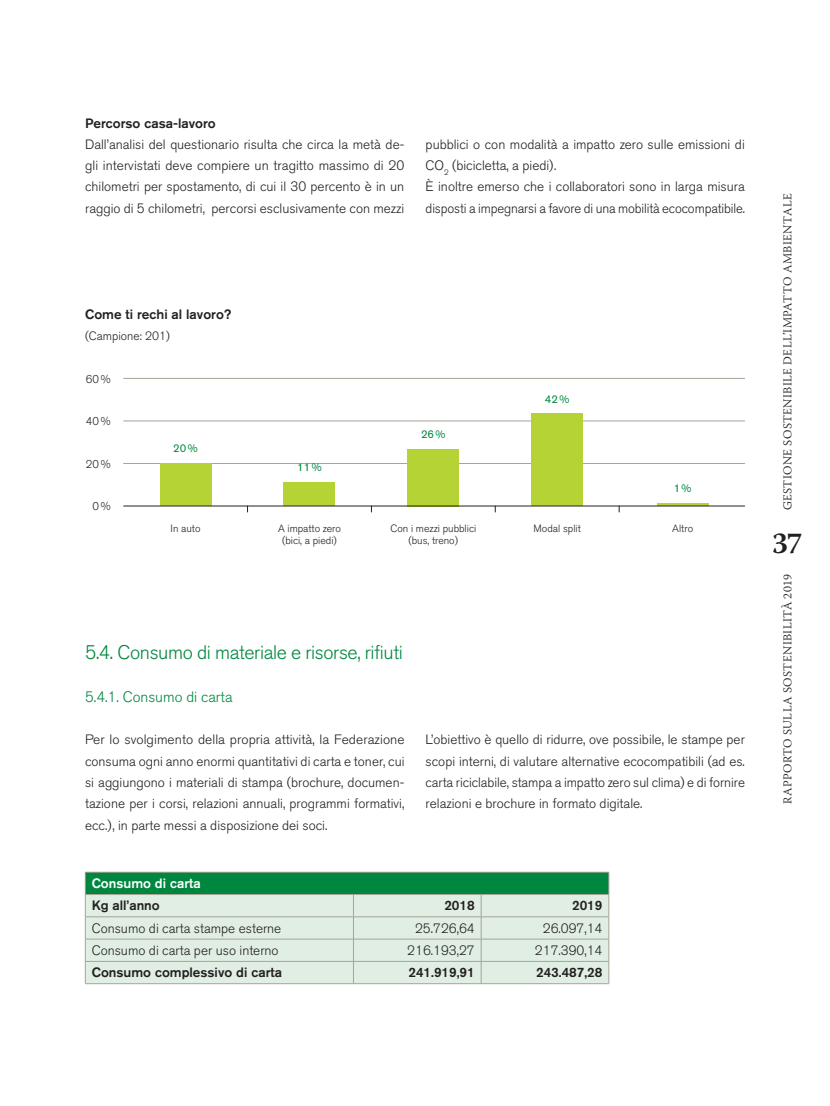
<style>
.page{position:relative;width:830px;height:1106px;background:#fff}
.page>*{position:absolute;margin:0;border:0;box-sizing:border-box;transform-origin:0 0}
.t1{font:600 30px "Warnock Pro";color:#231f20}
.t2{font:300 19.5px "Akzidenz Grotesk BQ";letter-spacing:-.02em;color:#00873f}
.t3{font:300 15px "Akzidenz Grotesk BQ";color:#00873f}
.t4{font:300 13.5px/21.3px "Akzidenz Grotesk BQ";color:#231f20;text-align:justify}
.t5{font:500 13.5px "Akzidenz Grotesk BQ";color:#231f20}
.t6{font:500 13.5px "Akzidenz Grotesk BQ";color:#fff}
.t7{font:300 12px "Warnock Pro";letter-spacing:.03em;color:#231f20}
.t8{font:300 12px "Akzidenz Grotesk BQ";color:#231f20}
.t9{font:11.25px "Akzidenz Grotesk BQ";color:#00873f}
.t10{font:300 11.25px "Akzidenz Grotesk BQ";color:#231f20}
.t11{font:300 10.5px/12px "Akzidenz Grotesk BQ";color:#231f20;text-align:center}
</style>
<div class="page">
<hr style="left:123px;top:378px;width:621px;height:1px;background:#a6a496">
<hr style="left:123px;top:421px;width:621px;height:1px;background:#a6a496">
<hr style="left:123px;top:463px;width:621px;height:1px;background:#a6a496">
<div style="left:160px;top:463px;width:51px;height:43px;background:#b5d334"></div>
<div style="left:284px;top:482px;width:51px;height:24px;background:#b5d334"></div>
<hr style="left:657px;top:503px;width:51px;height:3px;background:#b5d334">
<div style="left:407px;top:449px;width:51px;height:57px;background:#b5d334"></div>
<div style="left:531px;top:414px;width:51px;height:92px;background:#b5d334"></div>
<hr style="left:123px;top:506px;width:621px;height:1px;background:#231f20">
<div style="left:85px;top:872px;width:523px;height:22px;background:#00873f"></div>
<div style="left:86px;top:895px;width:522px;height:88px;background:#e0eee3"></div>
<hr style="left:85px;top:872px;width:268px;height:1px;background:#a6a496">
<hr style="left:353px;top:872px;width:128px;height:1px;background:#a6a496">
<hr style="left:481px;top:872px;width:127px;height:1px;background:#a6a496">
<svg style="left:85px;top:872px;width:1px;height:111px"></svg>
<hr style="left:85px;top:894px;width:268px;height:1px;background:#a6a496">
<hr style="left:353px;top:894px;width:128px;height:1px;background:#a6a496">
<hr style="left:481px;top:894px;width:127px;height:1px;background:#a6a496">
<hr style="left:85px;top:938px;width:268px;height:1px;background:#a6a496">
<hr style="left:353px;top:938px;width:128px;height:1px;background:#a6a496">
<hr style="left:481px;top:938px;width:127px;height:1px;background:#a6a496">
<hr style="left:85px;top:961px;width:268px;height:1px;background:#a6a496">
<hr style="left:353px;top:961px;width:128px;height:1px;background:#a6a496">
<hr style="left:481px;top:961px;width:127px;height:1px;background:#a6a496">
<svg style="left:353px;top:894px;width:1px;height:89px"></svg>
<svg style="left:480px;top:895px;width:1px;height:88px"></svg>
<svg style="left:608px;top:872px;width:1px;height:111px"></svg>
<hr style="left:85px;top:916px;width:268px;height:1px;background:#a6a496">
<hr style="left:353px;top:916px;width:128px;height:1px;background:#a6a496">
<hr style="left:481px;top:916px;width:127px;height:1px;background:#a6a496">
<hr style="left:85px;top:983px;width:268px;height:1px;background:#a6a496">
<hr style="left:353px;top:983px;width:128px;height:1px;background:#a6a496">
<hr style="left:481px;top:983px;width:127px;height:1px;background:#a6a496">
<p class="t5" style="left:85px;top:115px;width:132px">Percorso casa-lavoro</p>
<p class="t4" style="left:85px;top:134px;width:320px">Dall’analisi del questionario risulta che circa la metà de&shy;gli intervistati deve compiere un tragitto massimo di 20 chilometri per spostamento, di cui il 30 percento è in un raggio di 5 chilometri, percorsi esclusivamente con mezzi</p>
<p class="t4" style="left:425px;top:134px;width:321px;text-align:left">pubblici o con modalità a impatto zero sulle emissioni di CO<sub>2</sub> (bicicletta, a piedi).<br>È inoltre emerso che i collaboratori sono in larga misura disposti a impegnarsi a favore di una mobilità ecocompatibile.</p>
<p class="t5" style="left:85px;top:306px;width:148px">Come ti rechi al lavoro?</p>
<p class="t8" style="left:85px;top:329px;width:86px">(Campione: 201)</p>
<p class="t10" style="left:86px;top:372px;width:26px">60 %</p>
<p class="t10" style="left:86px;top:415px;width:26px">40 %</p>
<p class="t10" style="left:86px;top:458px;width:26px">20 %</p>
<p class="t10" style="left:92px;top:500px;width:20px">0 %</p>
<p class="t9" style="left:173px;top:441px;width:26px">20 %</p>
<p class="t9" style="left:297px;top:460px;width:26px">11 %</p>
<p class="t9" style="left:421px;top:427px;width:26px">26 %</p>
<p class="t9" style="left:544px;top:392px;width:26px">42 %</p>
<p class="t9" style="left:673px;top:481px;width:19px">1 %</p>
<p class="t11" style="left:170px;top:522px;width:31px">In auto</p>
<p class="t11" style="left:278px;top:522px;width:64px">A impatto zero (bici, a piedi)</p>
<p class="t11" style="left:390px;top:522px;width:87px">Con i mezzi pubblici (bus, treno)</p>
<p class="t11" style="left:533px;top:522px;width:49px">Modal split</p>
<p class="t11" style="left:672px;top:522px;width:22px">Altro</p>
<h2 class="t2" style="left:85px;top:641px;width:319px">5.4. Consumo di materiale e risorse, rifiuti</h2>
<p class="t3" style="left:85px;top:688px;width:149px">5.4.1. Consumo di carta</p>
<p class="t4" style="left:85px;top:729px;width:321px">Per lo svolgimento della propria attività, la Federazione consuma ogni anno enormi quantitativi di carta e toner, cui si aggiungono i materiali di stampa (brochure, documen&shy;tazione per i corsi, relazioni annuali, programmi formativi, ecc.), in parte messi a disposizione dei soci.</p>
<p class="t4" style="left:425px;top:729px;width:321px">L’obiettivo è quello di ridurre, ove possibile, le stampe per scopi interni, di valutare alternative ecocompatibili (ad es. carta riciclabile, stampa a impatto zero sul clima) e di fornire relazioni e brochure in formato digitale.</p>
<p class="t6" style="left:92px;top:875px;width:110px">Consumo di carta</p>
<p class="t5" style="left:92px;top:897px;width:69px">Kg all’anno</p>
<p class="t5" style="left:444px;top:897px;width:32px">2018</p>
<p class="t5" style="left:571px;top:897px;width:32px">2019</p>
<p class="t4" style="left:92px;top:917px;width:191px">Consumo di carta stampe esterne</p>
<p class="t4" style="left:415px;top:917px;width:61px">25.726,64</p>
<p class="t4" style="left:542px;top:917px;width:61px">26.097,14</p>
<p class="t4" style="left:92px;top:940px;width:188px">Consumo di carta per uso interno</p>
<p class="t4" style="left:407px;top:940px;width:69px">216.193,27</p>
<p class="t4" style="left:534px;top:940px;width:69px">217.390,14</p>
<p class="t5" style="left:92px;top:964px;width:192px">Consumo complessivo di carta</p>
<p class="t5" style="left:408px;top:964px;width:68px">241.919,91</p>
<p class="t5" style="left:536px;top:964px;width:68px">243.487,28</p>
<p class="t7" style="left:779px;top:510px;width:318px;rotate:-90deg">GESTIONE SOSTENIBILE DELL’IMPATTO AMBIENTALE</p>
<h1 class="t1" style="left:771px;top:525px;width:32px">37</h1>
<p class="t7" style="left:779px;top:803px;width:231px;rotate:-90deg">RAPPORTO SULLA SOSTENIBILITÀ 2019</p>
</div>
